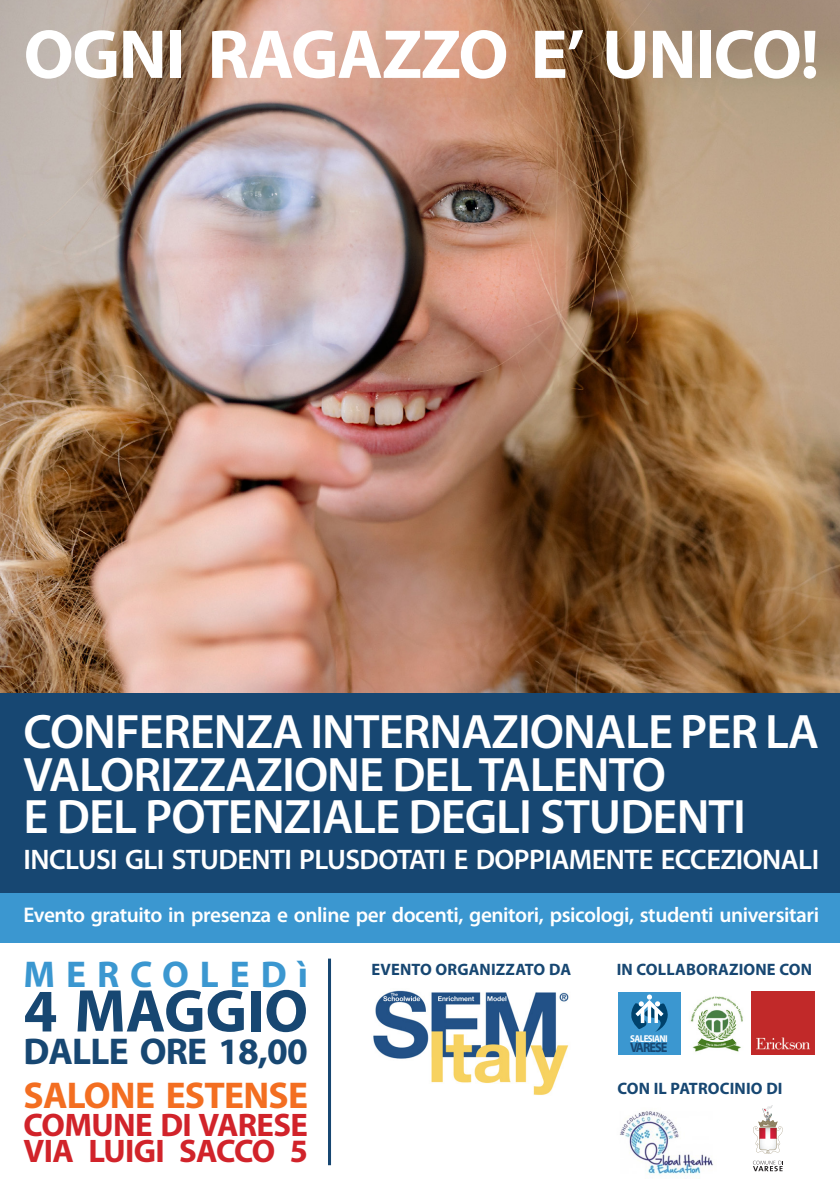
<style>
.page{position:relative;width:840px;height:1191px;background:#fff}
.page>*{position:absolute;margin:0;border:0;box-sizing:border-box;transform-origin:0 0}
.t1{font:700 69.8px "Myriad Pro";letter-spacing:-.02em;color:#fff}
.t2{font:700 60.8px "Myriad Pro";color:#174772}
.t3{font:600 48.6px/42.6px "Myriad Pro";letter-spacing:-.02em;color:#fff}
.t4{font:700 37.4px "Myriad Pro";letter-spacing:-.02em;color:#174772}
.t5{font:700 37.4px "Myriad Pro";letter-spacing:-.02em;color:#f36e21}
.t6{font:700 37.4px "Myriad Pro";letter-spacing:.29em;color:#3b97d0}
.t7{font:700 32.8px "Myriad Pro";letter-spacing:-.02em;color:#d1232a}
.t8{font:600 28.4px "Myriad Pro";letter-spacing:-.02em;color:#fff}
.t9{font:600 21.2px "Myriad Pro";letter-spacing:-.02em;color:#fff}
.t10{font:700 16.6px "Myriad Pro";letter-spacing:.01em;color:#174772}
.t11{font:700 13.8px "Myriad Pro";letter-spacing:-.08em;color:#174772;scale:.9 1}
.t12{font:700 10px "Myriad Pro";letter-spacing:-.065em;color:#fff;scale:.9 1}
</style>
<div class="page">
<div style="left:0;top:693px;width:839px;height:249px;background:#3b97d0"></div>
<img style="left:0;top:0;width:839px;height:693px">
<div style="left:0;top:693px;width:839px;height:199px;background:#174772"></div>
<div style="left:617px;top:992px;width:63px;height:62px;background:#3b97d0"></div>
<svg style="left:631px;top:994px;width:36px;height:37px"></svg>
<hr style="left:328px;top:958px;width:3px;height:207px;background:#174772">
<img style="left:373px;top:990px;width:196px;height:105px">
<img style="left:751px;top:992px;width:62px;height:62px">
<img style="left:690px;top:996px;width:53px;height:56px">
<img style="left:620px;top:1111px;width:93px;height:64px">
<svg style="left:752px;top:1160px;width:31px;height:11px"></svg>
<svg style="left:753px;top:1105px;width:29px;height:49px"></svg>
<p class="t1" style="left:24px;top:9px;width:796px">OGNI RAGAZZO E’ UNICO!</p>
<p class="t3" style="left:24px;top:711px;width:796px">CONFERENZA INTERNAZIONALE PER LA<br>VALORIZZAZIONE DEL TALENTO</p>
<p class="t3" style="left:24px;top:796px;width:723px">E DEL POTENZIALE DEGLI STUDENTI</p>
<p class="t8" style="left:24px;top:843px;width:796px">INCLUSI GLI STUDENTI PLUSDOTATI E DOPPIAMENTE ECCEZIONALI</p>
<p class="t9" style="left:24px;top:903px;width:796px">Evento gratuito in presenza e online per docenti, genitori, psicologi, studenti universitari</p>
<p class="t10" style="left:616px;top:958px;width:197px">IN COLLABORAZIONE CON</p>
<p class="t6" style="left:24px;top:950px;width:286px">MERCOLEDì</p>
<p class="t2" style="left:24px;top:971px;width:286px">4 MAGGIO</p>
<p class="t4" style="left:24px;top:1027px;width:286px">DALLE ORE 18,00</p>
<p class="t5" style="left:24px;top:1071px;width:286px">SALONE ESTENSE</p>
<p class="t7" style="left:24px;top:1103px;width:286px">COMUNE DI VARESE</p>
<p class="t7" style="left:24px;top:1129px;width:286px">VIA LUIGI SACCO 5</p>
<p class="t10" style="left:371px;top:958px;width:201px">EVENTO ORGANIZZATO DA</p>
<p class="t12" style="left:629px;top:1032px;width:43px">SALESIANI</p>
<p class="t11" style="left:629px;top:1038px;width:43px">VARESE</p>
<p class="t10" style="left:617px;top:1077px;width:167px">CON IL PATROCINIO DI</p>
</div>
